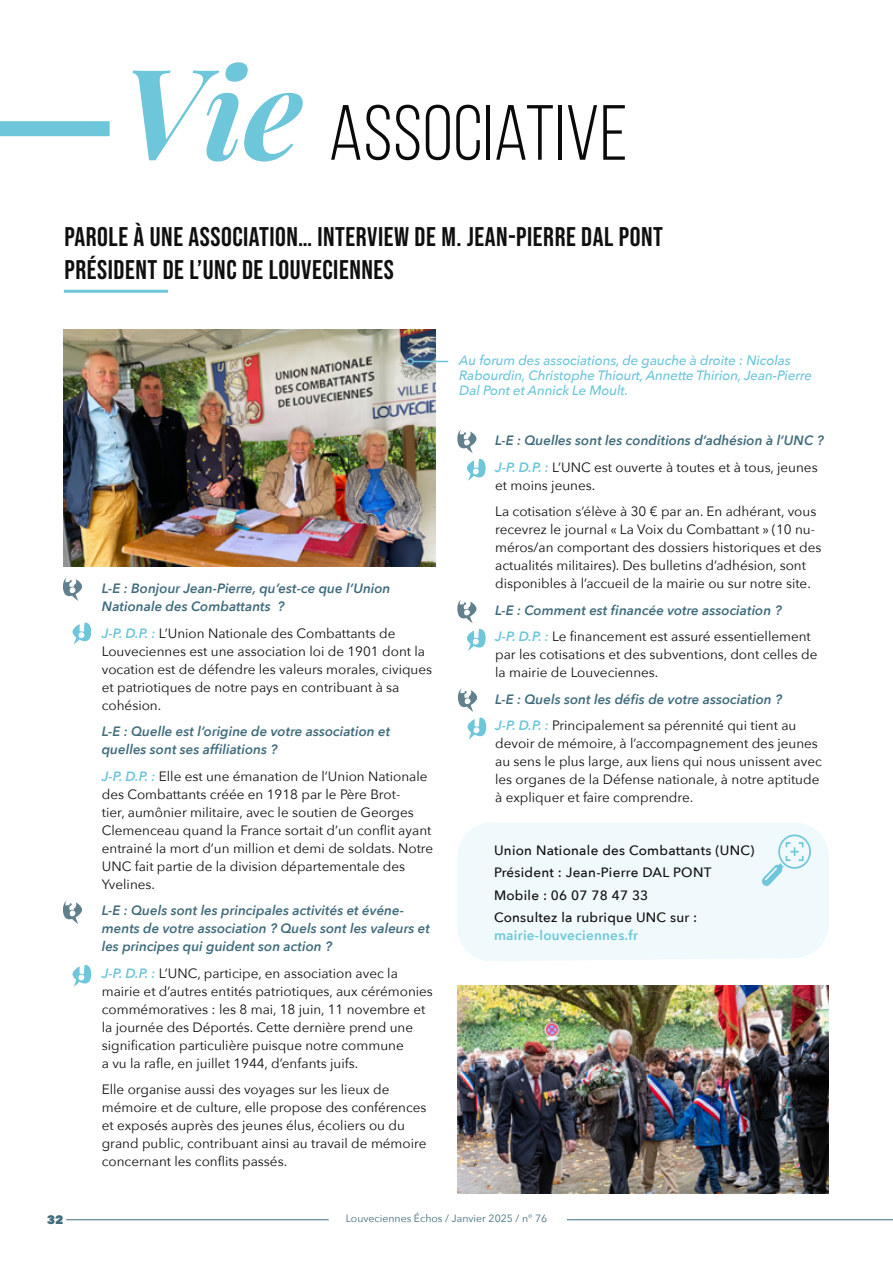
<style>
.page{position:relative;width:893px;height:1263px;background:#fff}
.page>*{position:absolute;margin:0;border:0;box-sizing:border-box;transform-origin:0 0}
.t1{font:78px "Bebas Neue";letter-spacing:.01em;color:#0a0a0a}
.t2{font:27px/32.4px "Bebas Neue";letter-spacing:.02em;color:#0f0f0f}
.t3{font:13.5px/18px "Avenir Next";color:#0f0f0f}
.t4{font:italic 600 13.5px/18px "Avenir Next";color:#406c7c}
.t5{font:italic 500 13.5px/15px "Avenir Next";letter-spacing:-.01em;color:#6dc6da}
.t6{font:500 13.5px/22.2px "Avenir Next";letter-spacing:.02em;color:#0f0f0f}
.t7{font:600 13.5px "Avenir Next";letter-spacing:.02em;color:#6dc6da}
.t8{font:800 12px "Avenir Next";color:#406c7c}
.t9{font:10.5px "Avenir Next";color:#406c7c}
.s1{font-family:"Playfair Display";font-weight:700;font-style:italic;font-size:126px;color:#6dc6da}
.s2{font-weight:600;font-style:italic;color:#6dc6da}
.s3{color:#6dc6da}
.s4{font-weight:400;font-style:normal;color:#0f0f0f}
</style>
<div class="page">
<hr style="left:567px;top:1219px;width:326px;height:1px;background:#406c7c">
<hr style="left:66px;top:1219px;width:263px;height:1px;background:#406c7c">
<div style="left:0;top:121px;width:110px;height:15px;background:#6dc6da"></div>
<hr style="left:64px;top:290px;width:104px;height:3px;background:#6dc6da">
<img style="left:64px;top:330px;width:372px;height:237px">
<svg style="left:63px;top:577px;width:19px;height:24px"></svg>
<svg style="left:73px;top:622px;width:18px;height:22px"></svg>
<svg style="left:63px;top:901px;width:19px;height:23px"></svg>
<svg style="left:73px;top:965px;width:18px;height:22px"></svg>
<svg style="left:458px;top:688px;width:28px;height:51px"></svg>
<svg style="left:457px;top:430px;width:19px;height:23px"></svg>
<svg style="left:467px;top:459px;width:19px;height:22px"></svg>
<div style="left:458px;top:823px;width:371px;height:138px;background:#f0f9fb"></div>
<svg style="left:762px;top:834px;width:49px;height:52px"></svg>
<hr style="left:413px;top:361px;width:35px;height:1px;background:#6dc6da">
<div style="left:406px;top:358px;width:8px;height:7px;border:2px solid #6dc6da;border-radius:50%"></div>
<svg style="left:457px;top:600px;width:19px;height:23px"></svg>
<svg style="left:467px;top:629px;width:19px;height:22px"></svg>
<img style="left:458px;top:986px;width:370px;height:207px">
<h1 class="t1" style="left:121px;top:91px;width:508px"><span class="s1">Vie</span> ASSOCIATIVE</h1>
<h2 class="t2" style="left:64px;top:221px;width:600px">PAROLE À UNE ASSOCIATION… INTERVIEW DE M. JEAN-PIERRE DAL PONT<br>PRÉSIDENT DE L’UNC DE LOUVECIENNES</h2>
<p class="t4" style="left:102px;top:579px;width:290px">L-E : Bonjour Jean-Pierre, qu’est-ce que l’Union<br>Nationale des Combattants ?</p>
<p class="t3" style="left:102px;top:623px;width:332px"><span class="s2">J-P. D.P. :</span> L’Union Nationale des Combattants de Louveciennes est une association loi de 1901 dont la vocation est de défendre les valeurs morales, civiques et patriotiques de notre pays en contribuant à sa cohésion.</p>
<p class="t4" style="left:102px;top:722px;width:290px">L-E : Quelle est l’origine de votre association et quelles sont ses affiliations ?</p>
<p class="t3" style="left:102px;top:766px;width:333px"><span class="s2">J-P. D.P. :</span> Elle est une émanation de l’Union Nationale des Combattants créée en 1918 par le Père Brot-<br>tier, aumônier militaire, avec le soutien de Georges Clemenceau quand la France sortait d’un conflit ayant entrainé la mort d’un million et demi de soldats. Notre UNC fait partie de la division départementale des Yvelines.</p>
<p class="t4" style="left:102px;top:901px;width:330px">L-E : Quels sont les principales activités et événe&shy;ments de votre association ? Quels sont les valeurs et les principes qui guident son action ?</p>
<p class="t3" style="left:102px;top:963px;width:333px"><span class="s2">J-P. D.P. :</span> L’UNC, participe, en association avec la mairie et d’autres entités patriotiques, aux cérémonies commémoratives : les 8 mai, 18 juin, 11 novembre et la journée des Déportés. Cette dernière prend une signification particulière puisque notre commune<br>a vu la rafle, en juillet 1944, d’enfants juifs.</p>
<p class="t3" style="left:102px;top:1080px;width:326px">Elle organise aussi des voyages sur les lieux de mémoire et de culture, elle propose des conférences et exposés auprès des jeunes élus, écoliers ou du grand public, contribuant ainsi au travail de mémoire concernant les conflits passés.</p>
<p class="t5" style="left:459px;top:352px;width:354px">Au forum des associations, de gauche à droite : Nicolas<br>Rabourdin, Christophe Thiourt, Annette Thirion, Jean-Pierre<br>Dal Pont et Annick Le Moult.</p>
<p class="t4" style="left:495px;top:427px;width:330px;line-height:26.5px">L-E : Quelles sont les conditions d’adhésion à l’UNC ?<br><span class="s3">J-P. D.P. :</span> <span class="s4">L’UNC est ouverte à toutes et à tous, jeunes</span></p>
<p class="t3" style="left:495px;top:471px;width:323px;line-height:26.5px">et moins jeunes.<br>La cotisation s’élève à 30 € par an. En adhérant, vous</p>
<p class="t3" style="left:495px;top:520px;width:328px">recevrez le journal « La Voix du Combattant » (10 nu&shy;méros/an comportant des dossiers historiques et des actualités militaires). Des bulletins d’adhésion, sont disponibles à l’accueil de la mairie ou sur notre site.</p>
<p class="t4" style="left:495px;top:596px;width:317px;line-height:26.5px">L-E : Comment est financée votre association ?<br><span class="s3">J-P. D.P. :</span> <span class="s4">Le financement est assuré essentiellement</span></p>
<p class="t3" style="left:495px;top:645px;width:324px">par les cotisations et des subventions, dont celles de la mairie de Louveciennes.</p>
<p class="t4" style="left:495px;top:685px;width:303px;line-height:26.5px">L-E : Quels sont les défis de votre association ?<br><span class="s3">J-P. D.P. :</span> <span class="s4">Principalement sa pérennité qui tient au</span></p>
<p class="t3" style="left:495px;top:734px;width:328px">devoir de mémoire, à l’accompagnement des jeunes au sens le plus large, aux liens qui nous unissent avec les organes de la Défense nationale, à notre aptitude à expliquer et faire comprendre.</p>
<p class="t6" style="left:494px;top:839px;width:262px">Union Nationale des Combattants (UNC)<br>Président : Jean-Pierre DAL PONT<br>Mobile : 06 07 78 47 33<br>Consultez la rubrique UNC sur :</p>
<p class="t7" style="left:494px;top:923px;width:145px">mairie-louveciennes.fr</p>
<p class="t8" style="left:47px;top:1212px;width:18px">32</p>
<p class="t9" style="left:346px;top:1210px;width:203px">Louveciennes Échos / Janvier 2025 / n° 76</p>
</div>
